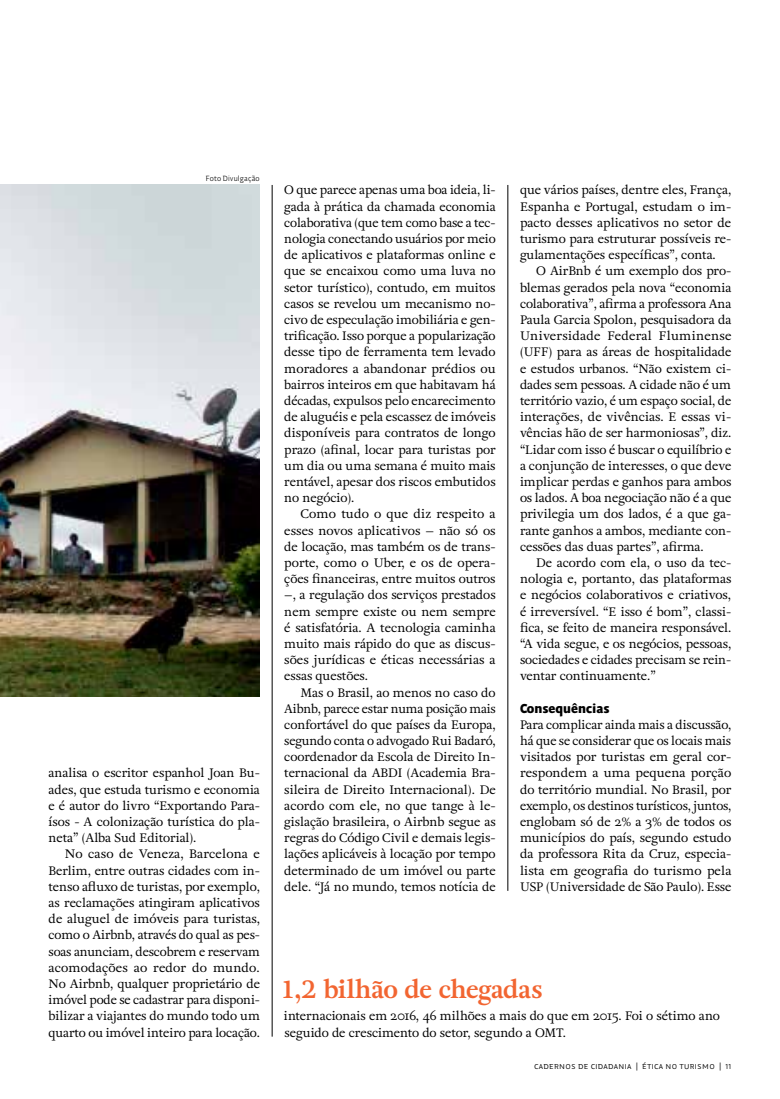
<style>
.page{position:relative;width:780px;height:1099px;background:#fff}
.page>*{position:absolute;margin:0;border:0;box-sizing:border-box;transform-origin:0 0}
.t1{font:700 24.88px "Adriane Text";letter-spacing:-.005em;color:#f26531}
.t2{font:900 13.75px "Adam BP Text";color:#000}
.t3{font:12.25px/16.2px "Adriane Text";letter-spacing:-.005em;color:#000;text-align:justify}
.t4{font:100 10px "Adam BP Text";letter-spacing:.03em;color:#000}
.t5{font:100 8.12px "Adam BP Text";letter-spacing:.025em;color:#000}
</style>
<div class="page">
<hr style="left:272px;top:185px;width:1px;height:851px;background:#000">
<hr style="left:507px;top:185px;width:1px;height:705px;background:#000">
<img style="left:0;top:185px;width:260px;height:511px">
<p class="t5" style="left:206px;top:173px;width:55px">Foto Divulgação</p>
<p class="t3" style="left:49px;top:765px;width:213px">analisa o escritor espanhol Joan Bu&shy;ades, que estuda turismo e economia e é autor do livro “Exportando Para&shy;ísos - A colonização turística do pla&shy;neta” (Alba Sud Editorial).</p>
<p class="t3" style="left:49px;top:845px;width:213px;text-indent:16px">No caso de Veneza, Barcelona e Berlim, entre outras cidades com in&shy;tenso afluxo de turistas, por exemplo, as reclamações atingiram aplicativos de aluguel de imóveis para turistas, como o Airbnb, através do qual as pes&shy;soas anunciam, descobrem e reservam acomodações ao redor do mundo.<br>No Airbnb, qualquer proprietário de imóvel pode se cadastrar para disponi&shy;bilizar a viajantes do mundo todo um quarto ou imóvel inteiro para locação.</p>
<p class="t3" style="left:284px;top:182px;width:213px">O que parece apenas uma boa ideia, li&shy;gada à prática da chamada economia colaborativa (que tem como base a tec&shy;nologia conectando usuários por meio de aplicativos e plataformas online e que se encaixou como uma luva no setor turístico), contudo, em muitos casos se revelou um mecanismo no&shy;civo de especulação imobiliária e gen&shy;trificação. Isso porque a popularização desse tipo de ferramenta tem levado moradores a abandonar prédios ou bairros inteiros em que habitavam há décadas, expulsos pelo encarecimento de aluguéis e pela escassez de imóveis disponíveis para contratos de longo prazo (afinal, locar para turistas por um dia ou uma semana é muito mais rentável, apesar dos riscos embutidos no negócio).</p>
<p class="t3" style="left:284px;top:505px;width:213px;text-indent:16px">Como tudo o que diz respeito a esses novos aplicativos – não só os de locação, mas também os de trans&shy;porte, como o Uber, e os de opera&shy;ções financeiras, entre muitos outros –, a regulação dos serviços prestados nem sempre existe ou nem sempre é satisfatória. A tecnologia caminha muito mais rápido do que as discus&shy;sões jurídicas e éticas necessárias a essas questões.</p>
<p class="t3" style="left:284px;top:684px;width:213px;text-indent:16px">Mas o Brasil, ao menos no caso do Aibnb, parece estar numa posição mais confortável do que países da Europa, segundo conta o advogado Rui Badaró, coordenador da Escola de Direito In&shy;ternacional da ABDI (Academia Bra&shy;sileira de Direito Internacional). De acordo com ele, no que tange à le&shy;gislação brasileira, o Airbnb segue as regras do Código Civil e demais legis&shy;lações aplicáveis à locação por tempo determinado de um imóvel ou parte dele. “Já no mundo, temos notícia de</p>
<p class="t3" style="left:520px;top:182px;width:213px">que vários países, dentre eles, França, Espanha e Portugal, estudam o im&shy;pacto desses aplicativos no setor de turismo para estruturar possíveis re&shy;gulamentações específicas”, conta.</p>
<p class="t3" style="left:520px;top:263px;width:213px;text-indent:16px">O AirBnb é um exemplo dos pro&shy;blemas gerados pela nova “economia colaborativa”, afirma a professora Ana Paula Garcia Spolon, pesquisadora da Universidade Federal Fluminense (UFF) para as áreas de hospitalidade e estudos urbanos. “Não existem ci&shy;dades sem pessoas. A cidade não é um território vazio, é um espaço social, de interações, de vivências. E essas vi&shy;vências hão de ser harmoniosas”, diz. “Lidar com isso é buscar o equilíbrio e a conjunção de interesses, o que deve implicar perdas e ganhos para ambos os lados. A boa negociação não é a que privilegia um dos lados, é a que ga&shy;rante ganhos a ambos, mediante con&shy;cessões das duas partes”, afirma.</p>
<p class="t3" style="left:520px;top:554px;width:213px;text-indent:16px">De acordo com ela, o uso da tec&shy;nologia e, portanto, das plataformas e negócios colaborativos e criativos, é irreversível. “E isso é bom”, classi&shy;fica, se feito de maneira responsável. “A vida segue, e os negócios, pessoas, sociedades e cidades precisam se rein&shy;ventar continuamente.”</p>
<p class="t2" style="left:520px;top:698px;width:91px">Consequências</p>
<p class="t3" style="left:520px;top:716px;width:213px">Para complicar ainda mais a discussão, há que se considerar que os locais mais visitados por turistas em geral cor&shy;respondem a uma pequena porção do território mundial. No Brasil, por exemplo, os destinos turísticos, juntos, englobam só de 2% a 3% de todos os municípios do país, segundo estudo da professora Rita da Cruz, especia&shy;lista em geografia do turismo pela USP (Universidade de São Paulo). Esse</p>
<h1 class="t1" style="left:281px;top:972px;width:263px">1,2 bilhão de chegadas</h1>
<p class="t3" style="left:284px;top:1007px;width:437px">internacionais em 2016, 46 milhões a mais do que em 2015. Foi o sétimo ano seguido de crescimento do setor, segundo a OMT.</p>
<p class="t4" style="left:534px;top:1059px;width:118px">cadernos de cidadania | Ética</p>
<p class="t4" style="left:665px;top:1059px;width:67px">no turis mo | 11</p>
</div>
